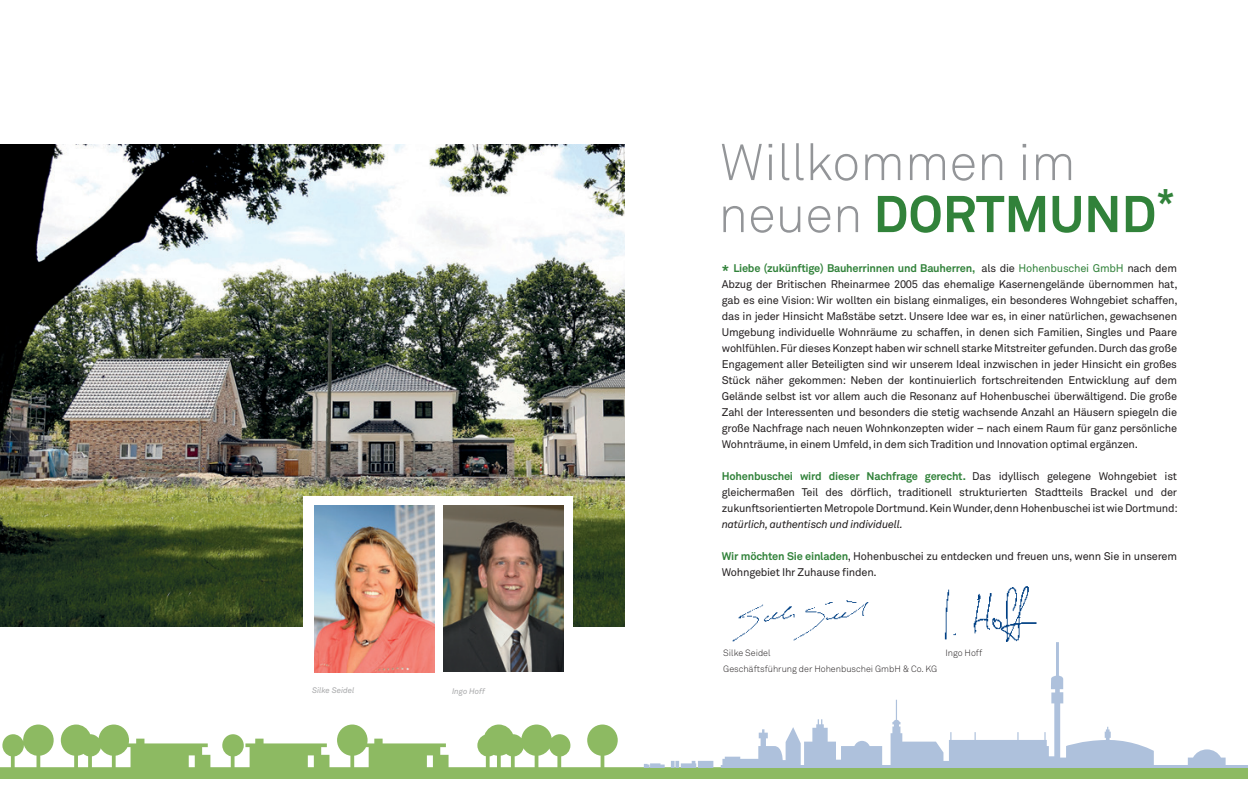
<style>
.page{position:relative;width:1248px;height:794px;background:#fff}
.page>*{position:absolute;margin:0;border:0;box-sizing:border-box;transform-origin:0 0}
.h2{font:700 51px "Akkurat";color:#31823a}
.h2-2{font:300 51px "Akkurat";color:#939598}
.Text{font:11px/16px "Akkurat";letter-spacing:-.02em;color:#231f20;text-align:justify}
.t1{font:300 9px "Akkurat";color:#231f20}
.Namen{font:italic 8px "Akkurat";color:#a8a9aa}
.s1{font-weight:300;color:#939598}
.s2{font-weight:700;font-size:14px;color:#31823a}
.s3{font-weight:700;color:#31823a}
.s4{color:#31823a}
.s5{font-style:italic}
</style>
<div class="page">
<img style="left:0;top:144px;width:624px;height:482px">
<div style="left:303px;top:496px;width:270px;height:181px;background:#fff"></div>
<img style="left:443px;top:505px;width:120px;height:166px">
<img style="left:315px;top:505px;width:120px;height:167px">
<img style="left:732px;top:600px;width:137px;height:42px">
<img style="left:944px;top:586px;width:93px;height:56px">
<svg style="left:0;top:724px;width:643px;height:44px"></svg>
<svg style="left:643px;top:642px;width:604px;height:126px"></svg>
<div style="left:0;top:768px;width:1247px;height:26px;background:#8dba62"></div>
<div style="left:0;top:780px;width:1247px;height:14px;background:#fff"></div>
<p class="Namen" style="left:312px;top:685px;width:44px">Silke Seidel</p>
<p class="Namen" style="left:452px;top:687px;width:35px">Ingo Hoff</p>
<p class="h2-2" style="left:719px;top:132px;width:357px">Willkommen im</p>
<p class="h2" style="left:718px;top:182px;width:458px"><span class="s1">neuen</span> DORTMUND<sup>*</sup></p>
<p class="Text" style="left:721px;top:260px;width:457px"><span class="s2">*</span> <span class="s3">Liebe (zukünftige) Bauherrinnen und Bauherren,</span> als die <span class="s4">Hohenbuschei GmbH</span> nach dem Abzug der Britischen Rheinarmee 2005 das ehemalige Kasernengelände übernommen hat, gab es eine Vision: Wir wollten ein bislang einmaliges, ein besonderes Wohngebiet schaffen, das in jeder Hinsicht Maßstäbe setzt. Unsere Idee war es, in einer natürlichen, gewachsenen Umgebung individuelle Wohnräume zu schaffen, in denen sich Familien, Singles und Paare wohlfühlen. Für dieses Konzept haben wir schnell starke Mitstreiter gefunden. Durch das große Engagement aller Beteiligten sind wir unserem Ideal inzwischen in jeder Hinsicht ein großes Stück näher gekommen: Neben der kontinuierlich fortschreitenden Entwicklung auf dem Gelände selbst ist vor allem auch die Resonanz auf Hohenbuschei überwältigend. Die große Zahl der Interessenten und besonders die stetig wachsende Anzahl an Häusern spiegeln die große Nachfrage nach neuen Wohnkonzepten wider – nach einem Raum für ganz persönliche Wohnträume, in einem Umfeld, in dem sich Tradition und Innovation optimal ergänzen.</p>
<p class="Text" style="left:721px;top:469px;width:457px"><span class="s3">Hohenbuschei wird dieser Nachfrage gerecht.</span> Das idyllisch gelegene Wohngebiet ist gleichermaßen Teil des dörflich, traditionell strukturierten Stadtteils Brackel und der zukunftsorientierten Metropole Dortmund. Kein Wunder, denn Hohenbuschei ist wie Dortmund: <span class="s5">natürlich, authentisch und individuell.</span></p>
<p class="Text" style="left:721px;top:549px;width:456px"><span class="s3">Wir möchten Sie einladen</span>, Hohenbuschei zu entdecken und freuen uns, wenn Sie in unserem<br>Wohngebiet Ihr Zuhause finden.</p>
<p class="t1" style="left:723px;top:648px;width:49px">Silke Seidel</p>
<p class="t1" style="left:945px;top:648px;width:38px">Ingo Hoff</p>
<p class="t1" style="left:723px;top:664px;width:215px">Geschäftsführung der Hohenbuschei GmbH &amp; Co. KG</p>
</div>
